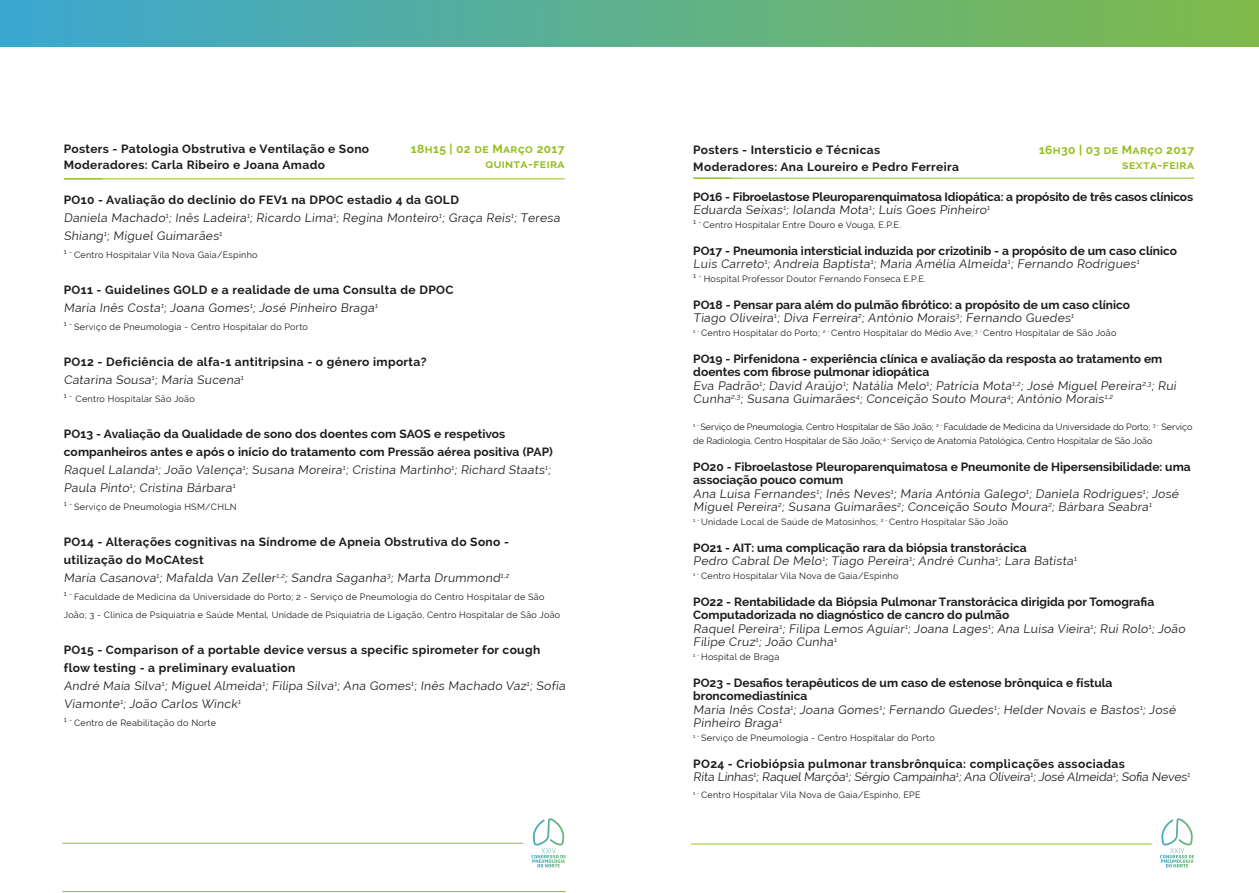
<style>
.page{position:relative;width:1259px;height:893px;background:#fff}
.page>*{position:absolute;margin:0;border:0;box-sizing:border-box;transform-origin:0 0}
.t1{font:12px/13.5px "Raleway";color:#1c1c1c}
.t2{font:700 12px/13.5px "Raleway";letter-spacing:.01em;color:#1c1c1c}
.t3{font:700 12px/18px "Raleway";letter-spacing:.03em;color:#1c1c1c}
.t4{font:700 12px/13.5px "Raleway";letter-spacing:-.01em;color:#1c1c1c}
.t5{font:700 12px/15px "Raleway";letter-spacing:.03em;color:#94bf1f;text-align:right}
.t6{font:9px/18px "Raleway";letter-spacing:.03em;color:#1c1c1c}
.t7{font:9px/13.5px "Raleway";color:#1c1c1c}
.s1{font-weight:700}
.s2{font-weight:400}
</style>
<div class="page">
<hr style="left:103px;top:178px;width:462px;height:1px;background:#94bf1f">
<hr style="left:64px;top:178px;width:39px;height:2px;background:#94bf1f">
<hr style="left:732px;top:178px;width:462px;height:1px;background:#94bf1f">
<hr style="left:693px;top:177px;width:39px;height:2px;background:#94bf1f">
<div style="left:0;top:0;width:1259px;height:47px;background:linear-gradient(to right,#3ca7d1,#7fba48)"></div>
<hr style="left:62px;top:843px;width:461px;height:1px;background:#94bf1f">
<hr style="left:62px;top:891px;width:504px;height:1px;background:#94bf1f">
<svg style="left:531px;top:818px;width:35px;height:49px"></svg>
<svg style="left:1160px;top:818px;width:34px;height:49px"></svg>
<hr style="left:691px;top:844px;width:460px;height:1px;background:#94bf1f">
<p class="t3" style="left:64px;top:140px;width:307px;line-height:16.5px">Posters - Patologia Obstrutiva e Ventilação e Sono<br>Moderadores: Carla Ribeiro e Joana Amado</p>
<p class="t1" style="left:64px;top:190px;width:499px;line-height:18px"><span class="s1">PO10 - Avaliação do declínio do FEV1 na DPOC estadio 4 da GOLD<br></span>Daniela Machado<sup>1</sup>; Inês Ladeira<sup>1</sup>; Ricardo Lima<sup>1</sup>; Regina Monteiro<sup>1</sup>; Graça Reis<sup>1</sup>; Teresa<br>Shiang<sup>1</sup>; Miguel Guimarães<sup>1</sup></p>
<p class="t6" style="left:64px;top:246px;width:195px"><sup>1</sup> <sup>-</sup> Centro Hospitalar Vila Nova Gaia/Espinho</p>
<p class="t3" style="left:64px;top:281px;width:391px">PO11 - Guidelines GOLD e a realidade de uma Consulta de DPOC<br><span class="s2">Maria Inês Costa</span><sup>1</sup><span class="s2">; Joana Gomes</span><sup>1</sup><span class="s2">; José Pinheiro Braga</span><sup>1</sup></p>
<p class="t6" style="left:64px;top:318px;width:245px"><sup>1</sup> <sup>-</sup> Serviço de Pneumologia - Centro Hospitalar do Porto</p>
<p class="t3" style="left:64px;top:353px;width:364px">PO12 - Deficiência de alfa-1 antitripsina - o género importa?<br><span class="s2">Catarina Sousa</span><sup>1</sup><span class="s2">; Maria Sucena</span><sup>1</sup></p>
<p class="t6" style="left:64px;top:390px;width:132px"><sup>1</sup> <sup>-</sup> Centro Hospitalar São João</p>
<p class="t2" style="left:64px;top:425px;width:490px;line-height:18px">PO13 - Avaliação da Qualidade de sono dos doentes com SAOS e respetivos companheiros antes e após o início do tratamento com Pressão aérea positiva (PAP)<br><span class="s2">Raquel Lalanda</span><sup>1</sup><span class="s2">; João Valença</span><sup>1</sup><span class="s2">; Susana Moreira</span><sup>1</sup><span class="s2">; Cristina Martinho</span><sup>1</sup><span class="s2">; Richard Staats</span><sup>1</sup><span class="s2">; Paula Pinto</span><sup>1</sup><span class="s2">; Cristina Bárbara</span><sup>1</sup></p>
<p class="t6" style="left:64px;top:498px;width:175px"><sup>1</sup> <sup>-</sup> Serviço de Pneumologia HSM/CHLN</p>
<p class="t3" style="left:64px;top:533px;width:448px">PO14 - Alterações cognitivas na Síndrome de Apneia Obstrutiva do Sono - utilização do MoCAtest<br><span class="s2">Maria Casanova</span><sup>1</sup><span class="s2">; Mafalda Van Zeller</span><sup>1,2</sup><span class="s2">; Sandra Saganha</span><sup>3</sup><span class="s2">; Marta Drummond</span><sup>1,2</sup></p>
<p class="t6" style="left:64px;top:588px;width:498px"><sup>1</sup> <sup>-</sup> Faculdade de Medicina da Universidade do Porto; 2 - Serviço de Pneumologia do Centro Hospitalar de São<br>João; 3 - Clínica de Psiquiatria e Saúde Mental, Unidade de Psiquiatria de Ligação, Centro Hospitalar de São João</p>
<p class="t3" style="left:64px;top:641px;width:505px">PO15 - Comparison of a portable device versus a specific spirometer for cough flow testing - a preliminary evaluation<br><span class="s2">André Maia Silva</span><sup>1</sup><span class="s2">; Miguel Almeida</span><sup>1</sup><span class="s2">; Filipa Silva</span><sup>1</sup><span class="s2">; Ana Gomes</span><sup>1</sup><span class="s2">; Inês Machado Vaz</span><sup>1</sup><span class="s2">; Sofia Viamonte</span><sup>1</sup><span class="s2">; João Carlos Winck</span><sup>1</sup></p>
<p class="t6" style="left:64px;top:714px;width:154px"><sup>1</sup> <sup>-</sup> Centro de Reabilitação do Norte</p>
<p class="t5" style="left:411px;top:142px;width:155px">18h15 | 02 de Março 2017 quinta-feira</p>
<p class="t3" style="left:693px;top:142px;width:267px;line-height:16.5px">Posters - Intersticio e Técnicas<br>Moderadores: Ana Loureiro e Pedro Ferreira</p>
<p class="t4" style="left:693px;top:190px;width:501px">PO16 - Fibroelastose Pleuroparenquimatosa Idiopática: a propósito de três casos clínicos<br><span class="s2">Eduarda Seixas</span><sup>1</sup><span class="s2">; Iolanda Mota</span><sup>1</sup><span class="s2">; Luís Goes Pinheiro</span><sup>1</sup></p>
<p class="t6" style="left:693px;top:216px;width:209px"><sup>1</sup> <sup>-</sup> Centro Hospitalar Entre Douro e Vouga, E.P.E.</p>
<p class="t2" style="left:693px;top:244px;width:485px">PO17 - Pneumonia intersticial induzida por crizotinib - a propósito de um caso clínico<br><span class="s2">Luis Carreto</span><sup>1</sup><span class="s2">; Andreia Baptista</span><sup>1</sup><span class="s2">; Maria Amélia Almeida</span><sup>1</sup><span class="s2">; Fernando Rodrigues</span><sup>1</sup></p>
<p class="t6" style="left:693px;top:270px;width:234px"><sup>1</sup> <sup>-</sup> Hospital Professor Doutor Fernando Fonseca E.P.E.</p>
<p class="t2" style="left:693px;top:298px;width:438px">PO18 - Pensar para além do pulmão fibrótico: a propósito de um caso clínico<br><span class="s2">Tiago Oliveira</span><sup>1</sup><span class="s2">; Diva Ferreira</span><sup>2</sup><span class="s2">; António Morais</span><sup>3</sup><span class="s2">; Fernando Guedes</span><sup>1</sup></p>
<p class="t6" style="left:693px;top:324px;width:425px"><sup>1</sup> <sup>-</sup> Centro Hospitalar do Porto; <sup>2</sup> <sup>-</sup> Centro Hospitalar do Médio Ave; <sup>3</sup> <sup>-</sup> Centro Hospitalar de São João</p>
<p class="t1" style="left:693px;top:352px;width:486px"><span class="s1">PO19 - Pirfenidona - experiência clínica e avaliação da resposta ao tratamento em doentes com fibrose pulmonar idiopática<br></span>Eva Padrão<sup>1</sup>; David Araújo<sup>1</sup>; Natália Melo<sup>1</sup>; Patrícia Mota<sup>1,2</sup>; José Miguel Pereira<sup>2,3</sup>; Rui Cunha<sup>2,3</sup>; Susana Guimarães<sup>4</sup>; Conceição Souto Moura<sup>4</sup>; António Morais<sup>1,2</sup></p>
<p class="t7" style="left:693px;top:420px;width:500px"><sup>1</sup> <sup>-</sup> Serviço de Pneumologia, Centro Hospitalar de São João; <sup>2</sup> <sup>-</sup> Faculdade de Medicina da Universidade do Porto; <sup>3</sup> <sup>-</sup> Serviço de Radiologia, Centro Hospitalar de São João; <sup>4</sup> <sup>-</sup> Serviço de Anatomia Patológica, Centro Hospitalar de São João</p>
<p class="t1" style="left:693px;top:460px;width:499px"><span class="s1">PO20 - Fibroelastose Pleuroparenquimatosa e Pneumonite de Hipersensibilidade: uma associação pouco comum<br></span>Ana Luisa Fernandes<sup>1</sup>; Inês Neves<sup>1</sup>; Maria Antónia Galego<sup>1</sup>; Daniela Rodrigues<sup>1</sup>; José Miguel Pereira<sup>2</sup>; Susana Guimarães<sup>2</sup>; Conceição Souto Moura<sup>2</sup>; Bárbara Seabra<sup>1</sup></p>
<p class="t6" style="left:693px;top:513px;width:316px"><sup>1</sup> <sup>-</sup> Unidade Local de Saúde de Matosinhos; <sup>2</sup> <sup>-</sup> Centro Hospitalar São João</p>
<p class="t1" style="left:693px;top:541px;width:386px"><span class="s1">PO21 - AIT: uma complicação rara da biópsia transtorácica<br></span>Pedro Cabral De Melo<sup>1</sup>; Tiago Pereira<sup>1</sup>; André Cunha<sup>1</sup>; Lara Batista<sup>1</sup></p>
<p class="t6" style="left:693px;top:567px;width:207px"><sup>1</sup> <sup>-</sup> Centro Hospitalar Vila Nova de Gaia/Espinho</p>
<p class="t2" style="left:693px;top:595px;width:495px">PO22 - Rentabilidade da Biópsia Pulmonar Transtorácica dirigida por Tomografia Computadorizada no diagnóstico de cancro do pulmão<br><span class="s2">Raquel Pereira</span><sup>1</sup><span class="s2">; Filipa Lemos Aguiar</span><sup>1</sup><span class="s2">; Joana Lages</span><sup>1</sup><span class="s2">; Ana Luisa Vieira</span><sup>1</sup><span class="s2">; Rui Rolo</span><sup>1</sup><span class="s2">; João Filipe Cruz</span><sup>1</sup><span class="s2">; João Cunha</span><sup>1</sup></p>
<p class="t6" style="left:693px;top:648px;width:87px"><sup>1</sup> <sup>-</sup> Hospital de Braga</p>
<p class="t2" style="left:693px;top:676px;width:486px">PO23 - Desafios terapêuticos de um caso de estenose brônquica e fístula broncomediastínica<br><span class="s2">Maria Inês Costa</span><sup>1</sup><span class="s2">; Joana Gomes</span><sup>1</sup><span class="s2">; Fernando Guedes</span><sup>1</sup><span class="s2">; Helder Novais e Bastos</span><sup>1</sup><span class="s2">; José Pinheiro Braga</span><sup>1</sup></p>
<p class="t6" style="left:693px;top:729px;width:243px"><sup>1</sup> <sup>-</sup> Serviço de Pneumologia - Centro Hospitalar do Porto</p>
<p class="t1" style="left:693px;top:757px;width:499px"><span class="s1">PO24 - Criobiópsia pulmonar transbrônquica: complicações associadas<br></span>Rita Linhas<sup>1</sup>; Raquel Marçôa<sup>1</sup>; Sérgio Campainha<sup>1</sup>; Ana Oliveira<sup>1</sup>; José Almeida<sup>1</sup>; Sofia Neves<sup>1</sup></p>
<p class="t6" style="left:693px;top:786px;width:229px"><sup>1</sup> <sup>-</sup> Centro Hospitalar Vila Nova de Gaia/Espinho, EPE</p>
<p class="t5" style="left:1039px;top:143px;width:157px">16h30 | 03 de Março 2017 sexta-feira</p>
</div>
